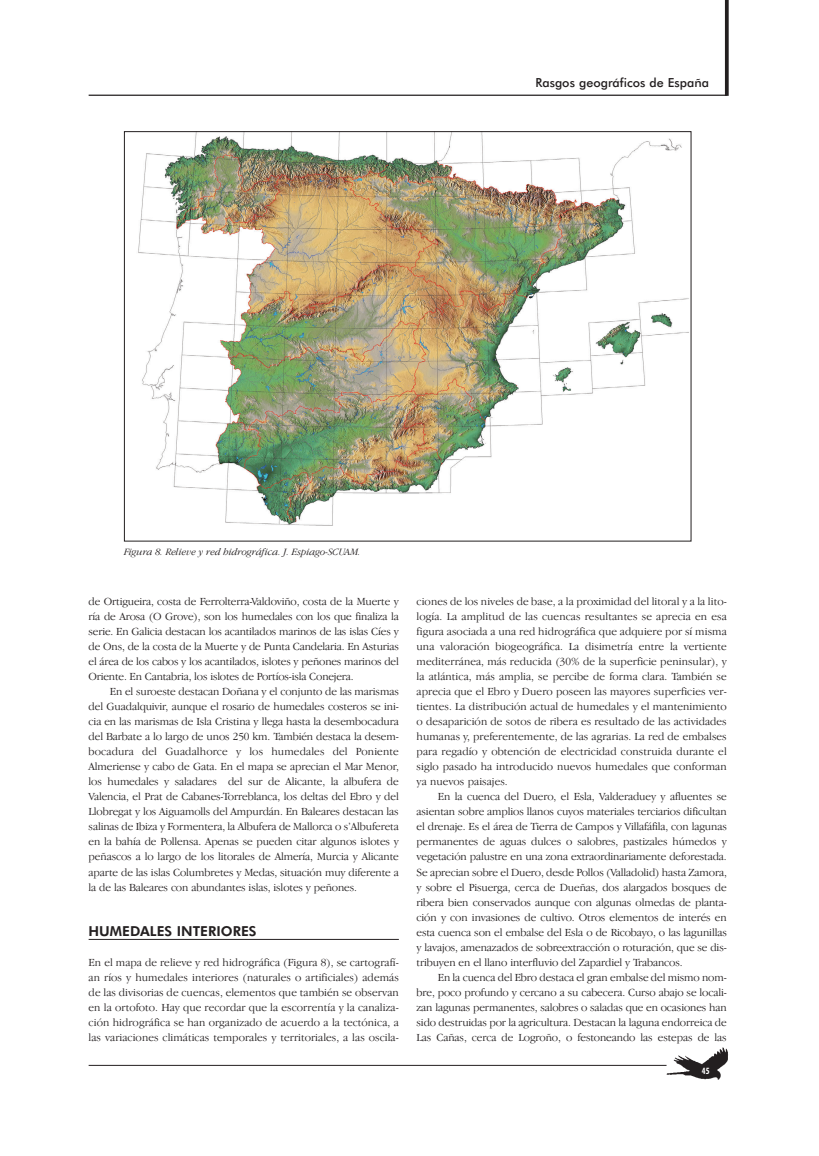
<style>
.page{position:relative;width:819px;height:1156px;background:#fff}
.page>*{position:absolute;margin:0;border:0;box-sizing:border-box;transform-origin:0 0}
.t1{font:800 13.75px "Futura BT";color:#231f20}
.t2{font:500 12.5px "Futura BT";color:#231f20}
.t3{font:300 11.25px/15px "Garamond IT Cby BT";letter-spacing:-.01em;color:#231f20;text-align:justify}
.t4{font:italic 300 10px "Garamond IT Cby BT";color:#231f20}
.t5{font:700 condensed 8.75px "Futura BT";color:#fff}
</style>
<div class="page">
<hr style="left:89px;top:1064px;width:577px;height:1px;background:#231f20">
<img style="left:663px;top:1047px;width:65px;height:33px">
<hr style="left:89px;top:938px;width:310px;height:1px;background:#231f20">
<hr style="left:725px;top:0;width:3px;height:96px;background:#231f20">
<hr style="left:89px;top:95px;width:637px;height:1px;background:#231f20">
<img style="left:138px;top:133px;width:551px;height:393px">
<p class="t2" style="left:535px;top:78px;width:175px">Rasgos geográficos de España</p>
<p class="t4" style="left:124px;top:547px;width:238px">Figura 8. Relieve y red hidrográfica. J. Espiago-SCUAM.</p>
<p class="t3" style="left:89px;top:595px;width:312px">de Ortigueira, costa de Ferrolterra-Valdoviño, costa de la Muerte y ría de Arosa (O Grove), son los humedales con los que finaliza la serie. En Galicia destacan los acantilados marinos de las islas Cíes y de Ons, de la costa de la Muerte y de Punta Candelaria. En Asturias el área de los cabos y los acantilados, islotes y peñones marinos del Oriente. En Cantabria, los islotes de Portíos-isla Conejera.</p>
<p class="t3" style="left:89px;top:685px;width:312px;text-indent:21px">En el suroeste destacan Doñana y el conjunto de las marismas del Guadalquivir, aunque el rosario de humedales costeros se ini&shy;cia en las marismas de Isla Cristina y llega hasta la desembocadura del Barbate a lo largo de unos 250 km. También destaca la desem&shy;bocadura del Guadalhorce y los humedales del Poniente Almeriense y cabo de Gata. En el mapa se aprecian el Mar Menor, los humedales y saladares del sur de Alicante, la albufera de Valencia, el Prat de Cabanes-Torreblanca, los deltas del Ebro y del Llobregat y los Aiguamolls del Ampurdán. En Baleares destacan las salinas de Ibiza y Formentera, la Albufera de Mallorca o s’Albufereta en la bahía de Pollensa. Apenas se pueden citar algunos islotes y peñascos a lo largo de los litorales de Almería, Murcia y Alicante aparte de las islas Columbretes y Medas, situación muy diferente a la de las Baleares con abundantes islas, islotes y peñones.</p>
<p class="t1" style="left:89px;top:924px;width:169px">HUMEDALES INTERIORES</p>
<p class="t3" style="left:89px;top:955px;width:312px">En el mapa de relieve y red hidrográfica (Figura 8), se cartografí&shy;an ríos y humedales interiores (naturales o artificiales) además de las divisorias de cuencas, elementos que también se observan en la ortofoto. Hay que recordar que la escorrentía y la canaliza&shy;ción hidrográfica se han organizado de acuerdo a la tectónica, a las variaciones climáticas temporales y territoriales, a las oscila-</p>
<p class="t3" style="left:416px;top:595px;width:312px">ciones de los niveles de base, a la proximidad del litoral y a la lito&shy;logía. La amplitud de las cuencas resultantes se aprecia en esa figura asociada a una red hidrográfica que adquiere por sí misma una valoración biogeográfica. La disimetría entre la vertiente mediterránea, más reducida (30% de la superficie peninsular), y la atlántica, más amplia, se percibe de forma clara. También se aprecia que el Ebro y Duero poseen las mayores superficies ver&shy;tientes. La distribución actual de humedales y el mantenimiento o desaparición de sotos de ribera es resultado de las actividades humanas y, preferentemente, de las agrarias. La red de embalses para regadío y obtención de electricidad construida durante el siglo pasado ha introducido nuevos humedales que conforman ya nuevos paisajes.</p>
<p class="t3" style="left:416px;top:790px;width:312px;text-indent:21px">En la cuenca del Duero, el Esla, Valderaduey y afluentes se asientan sobre amplios llanos cuyos materiales terciarios dificultan el drenaje. Es el área de Tierra de Campos y Villafáfila, con lagunas permanentes de aguas dulces o salobres, pastizales húmedos y vegetación palustre en una zona extraordinariamente deforestada.<br>Se aprecian sobre el Duero, desde Pollos (Valladolid) hasta Zamora, y sobre el Pisuerga, cerca de Dueñas, dos alargados bosques de ribera bien conservados aunque con algunas olmedas de planta&shy;ción y con invasiones de cultivo. Otros elementos de interés en esta cuenca son el embalse del Esla o de Ricobayo, o las lagunillas y lavajos, amenazados de sobreextracción o roturación, que se dis&shy;tribuyen en el llano interfluvio del Zapardiel y Trabancos.</p>
<p class="t3" style="left:416px;top:970px;width:312px;text-indent:21px">En la cuenca del Ebro destaca el gran embalse del mismo nom&shy;bre, poco profundo y cercano a su cabecera. Curso abajo se locali&shy;zan lagunas permanentes, salobres o saladas que en ocasiones han sido destruidas por la agricultura. Destacan la laguna endorreica de Las Cañas, cerca de Logroño, o festoneando las estepas de las</p>
<p class="t5" style="left:701px;top:1066px;width:9px">45</p>
</div>
